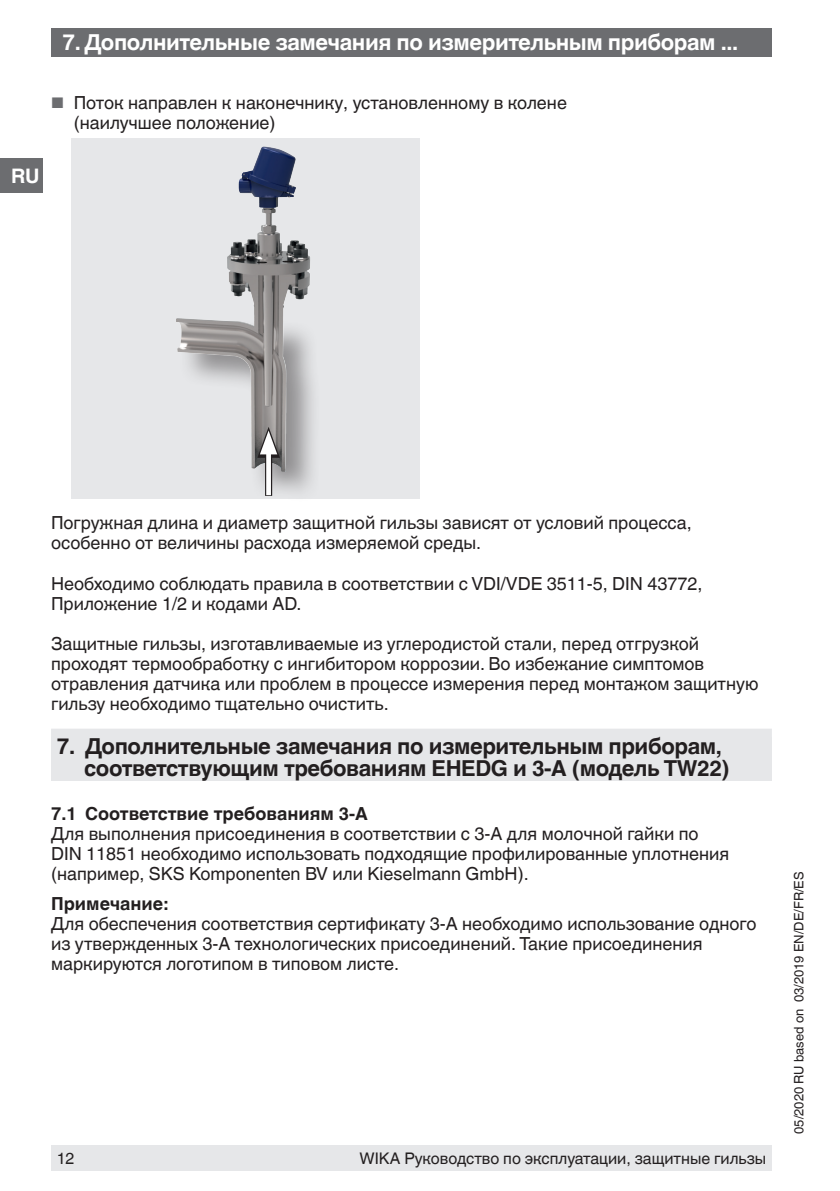
<style>
.page{position:relative;width:840px;height:1191px;background:#fff}
.page>*{position:absolute;margin:0;border:0;box-sizing:border-box;transform-origin:0 0}
.t1{font:700 22px/22px "Helvetica World";letter-spacing:-.02em;color:#231f20}
.t2{font:700 22px "Helvetica World";letter-spacing:-.02em;color:#fff}
.t3{font:700 20px "Helvetica World";color:#fff}
.t4{font:18px/20px "Helvetica World";color:#231f20}
.t5{font:700 18px "Helvetica World";color:#231f20}
.t6{font:16px "Helvetica World";color:#231f20}
.t7{font:13px "Helvetica World";color:#231f20}
.s1{font-size:15.4px;color:#6c6d70}
</style>
<div class="page">
<div style="left:51px;top:28px;width:720px;height:29px;background:#6c6d70"></div>
<div style="left:51px;top:1145px;width:720px;height:26px;background:#e6e7e9"></div>
<div style="left:0;top:159px;width:43px;height:34px;background:#6c6d70"></div>
<div style="left:51px;top:738px;width:720px;height:43px;background:#e6e7e9"></div>
<div style="left:51px;top:728px;width:720px;height:32px;background:#e6e7e9"></div>
<div style="left:72px;top:138px;width:348px;height:361px;background:#e6e7e9"></div>
<div style="left:178px;top:319px;width:143px;height:186px;background:#231f20;opacity:.44"></div>
<img style="left:176px;top:146px;width:145px;height:329px">
<div style="left:265px;top:445px;width:7px;height:51px;background:#231f20"></div>
<div style="left:266px;top:445px;width:5px;height:50px;background:#fff"></div>
<svg style="left:257px;top:427px;width:23px;height:31px"></svg>
<p class="t2" style="left:62px;top:30px;width:676px">7. Дополнительные замечания по измерительным приборам ...</p>
<p class="t4" style="left:74px;top:93px;width:494px;text-indent:-23px"><span class="s1">■</span> Поток направлен к наконечнику, установленному в колене (наилучшее положение)</p>
<p class="t3" style="left:11px;top:164px;width:30px">RU</p>
<p class="t4" style="left:51px;top:513px;width:641px">Погружная длина и диаметр защитной гильзы зависят от условий процесса, особенно от величины расхода измеряемой среды.</p>
<p class="t4" style="left:51px;top:573px;width:652px">Необходимо соблюдать правила в соответствии с VDI/VDE 3511-5, DIN 43772,<br>Приложение 1/2 и кодами AD.</p>
<p class="t4" style="left:51px;top:633px;width:708px">Защитные гильзы, изготавливаемые из углеродистой стали, перед отгрузкой проходят термообработку с ингибитором коррозии. Во избежание симптомов отравления датчика или проблем в процессе измерения перед монтажом защитную гильзу необходимо тщательно очистить.</p>
<p class="t1" style="left:84px;top:735px;width:646px;text-indent:-27px">7. Дополнительные замечания по измерительным приборам, соответствующим требованиям EHEDG и 3-A (модель TW22)</p>
<p class="t5" style="left:51px;top:803px;width:318px">7.1 Соответствие требованиям 3-A</p>
<p class="t4" style="left:51px;top:823px;width:679px">Для выполнения присоединения в соответствии с 3-A для молочной гайки по<br>DIN 11851 необходимо использовать подходящие профилированные уплотнения (например, SKS Komponenten BV или Kieselmann GmbH).</p>
<p class="t5" style="left:51px;top:893px;width:118px">Примечание:</p>
<p class="t4" style="left:51px;top:913px;width:706px">Для обеспечения соответствия сертификату 3-A необходимо использование одного из утвержденных 3-A технологических присоединений. Такие присоединения маркируются логотипом в типовом листе.</p>
<p class="t6" style="left:57px;top:1149px;width:19px">12</p>
<p class="t6" style="left:359px;top:1149px;width:408px">WIKA Руководство по эксплуатации, защитные гильзы</p>
<p class="t7" style="left:791px;top:1133px;width:264px;rotate:-90deg">05/2020 RU based on 03/2019 EN/DE/FR/ES</p>
</div>
